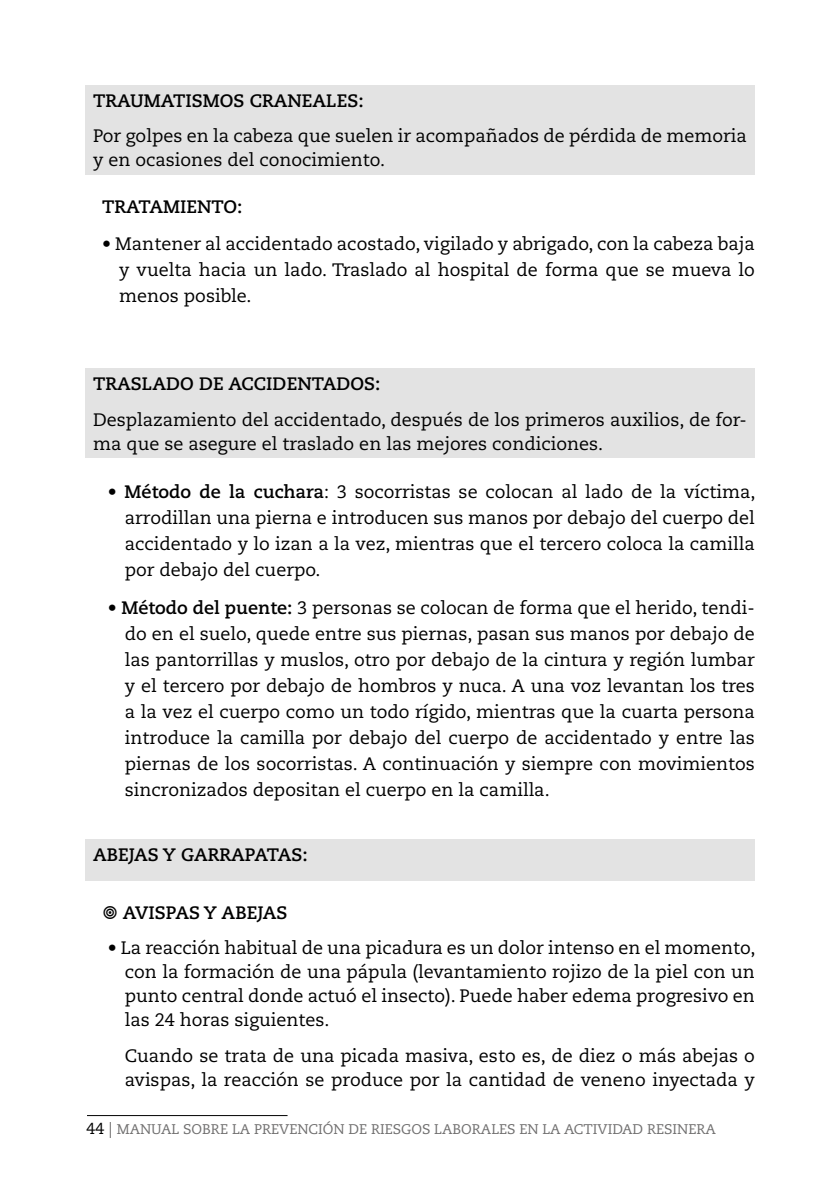
<style>
.page{position:relative;width:840px;height:1191px;background:#fff}
.page>*{position:absolute;margin:0;border:0;box-sizing:border-box;transform-origin:0 0}
.t1{font:18px/26px "Caecilia LT Std";color:#000;text-align:justify}
.t2{font:700 18px "Caecilia LT Std";color:#000}
.t3{font:14px "Caecilia LT Std";color:#706f6f}
.s1{font-weight:700}
.s2{font-size:16px;color:#000}
.s3{font-size:16px}
</style>
<div class="page">
<hr style="left:87px;top:1115px;width:200px;height:1px;background:#000">
<div style="left:85px;top:85px;width:669px;height:89px;background:#e3e3e3"></div>
<div style="left:85px;top:368px;width:669px;height:89px;background:#e3e3e3"></div>
<div style="left:85px;top:839px;width:669px;height:41px;background:#e3e3e3"></div>
<p class="t2" style="left:93px;top:90px;width:272px">TRAUMATISMOS CRANEALES:</p>
<p class="t1" style="left:93px;top:124px;width:654px;line-height:24px">Por golpes en la cabeza que suelen ir acompañados de pérdida de memoria y en ocasiones del conocimiento.</p>
<p class="t2" style="left:102px;top:196px;width:142px">TRATAMIENTO:</p>
<p class="t1" style="left:119px;top:231px;width:637px;text-indent:-17px">• Mantener al accidentado acostado, vigilado y abrigado, con la cabeza baja y vuelta hacia un lado. Traslado al hospital de forma que se mueva lo menos posible.</p>
<p class="t2" style="left:93px;top:373px;width:288px">TRASLADO DE ACCIDENTADOS:</p>
<p class="t1" style="left:93px;top:408px;width:654px;line-height:24px">Desplazamiento del accidentado, después de los primeros auxilios, de for&shy;ma que se asegure el traslado en las mejores condiciones.</p>
<p class="t1" style="left:125px;top:479px;width:631px;text-indent:-17px">• <span class="s1">Método de la cuchara</span>: 3 socorristas se colocan al lado de la víctima, arrodillan una pierna e introducen sus manos por debajo del cuerpo del accidentado y lo izan a la vez, mientras que el tercero coloca la camilla por debajo del cuerpo.</p>
<p class="t1" style="left:125px;top:594px;width:631px;text-indent:-17px">• <span class="s1">Método del puente:</span> 3 personas se colocan de forma que el herido, tendi&shy;do en el suelo, quede entre sus piernas, pasan sus manos por debajo de las pantorrillas y muslos, otro por debajo de la cintura y región lumbar y el tercero por debajo de hombros y nuca. A una voz levantan los tres a la vez el cuerpo como un todo rígido, mientras que la cuarta persona introduce la camilla por debajo del cuerpo de accidentado y entre las piernas de los socorristas. A continuación y siempre con movimientos sincronizados depositan el cuerpo en la camilla.</p>
<p class="t2" style="left:93px;top:844px;width:216px">ABEJAS Y GARRAPATAS:</p>
<p class="t2" style="left:123px;top:902px;width:166px">AVISPAS Y ABEJAS</p>
<p class="t1" style="left:125px;top:936px;width:632px;line-height:24px;text-indent:-17px">• La reacción habitual de una picadura es un dolor intenso en el momento, con la formación de una pápula (levantamiento rojizo de la piel con un punto central donde actuó el insecto). Puede haber edema progresivo en las 24 horas siguientes.</p>
<p class="t1" style="left:125px;top:1043px;width:631px;line-height:24px">Cuando se trata de una picada masiva, esto es, de diez o más abejas o avispas, la reacción se produce por la cantidad de veneno inyectada y</p>
<p class="t3" style="left:86px;top:1120px;width:630px"><span class="s2">44</span> <span class="s3">|</span> MANUAL SOBRE LA PREVENCIÓN DE RIESGOS LABORALES EN LA ACTIVIDAD RESINERA</p>
</div>
